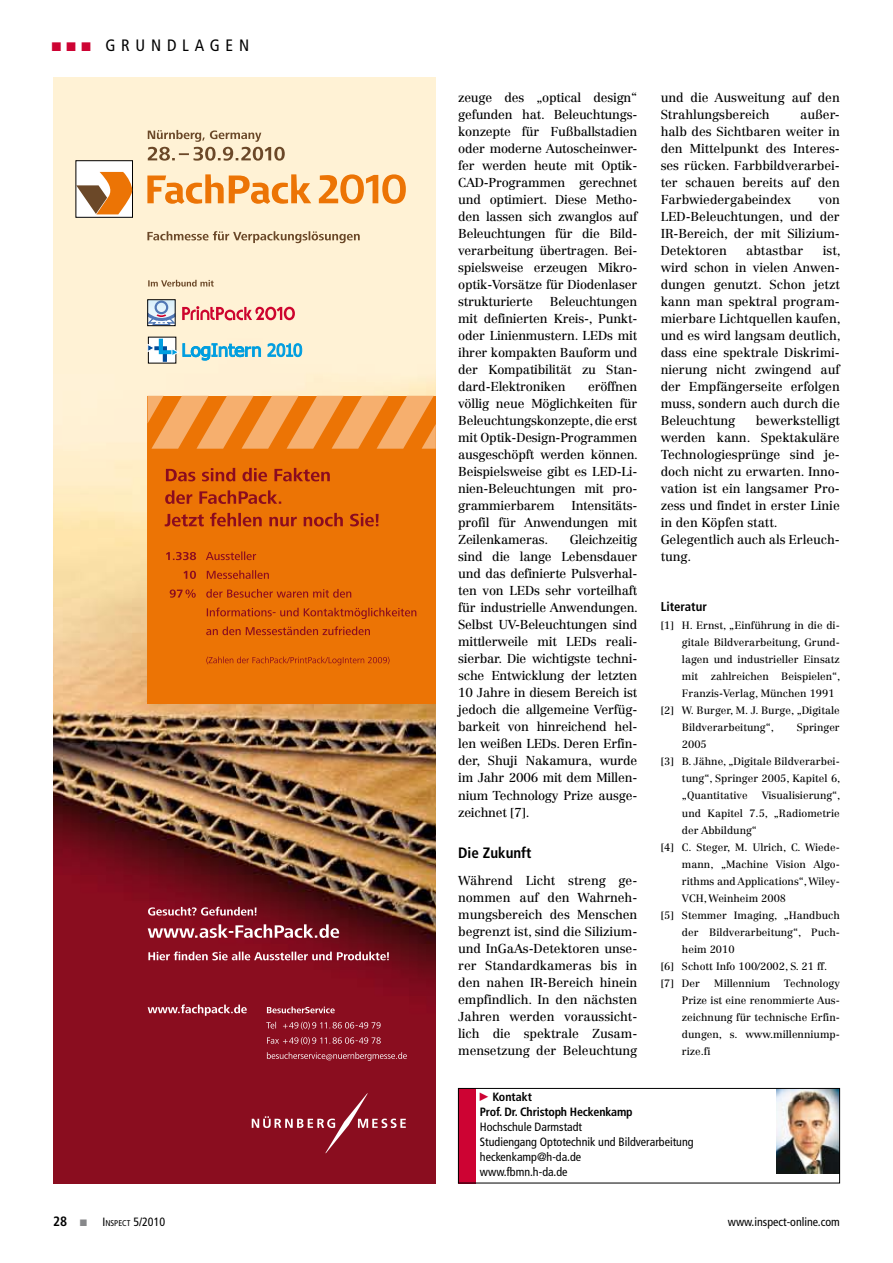
<style>
.page{position:relative;width:893px;height:1263px;background:#fff}
.page>*{position:absolute;margin:0;border:0;box-sizing:border-box;transform-origin:0 0}
.t1{font:condensed 16.5px "Frutiger LT Com";letter-spacing:.35em;color:#000}
.t2{font:700 condensed 15px "Frutiger LT Com";color:#000}
.t3{font:700 condensed 13.5px "Frutiger LT Com";color:#000}
.t4{font:12.75px/17px "Centennial LT Std";letter-spacing:-.005em;color:#000;text-align:justify}
.t5{font:700 condensed 12.75px "Frutiger LT Com";color:#000}
.t6{font:condensed 12px/15px "Frutiger LT Com";color:#000}
.t7{font:700 condensed 12px/15px "Frutiger LT Com";letter-spacing:-.015em;color:#000}
.t8{font:10.5px/17px "Centennial LT Std";color:#000;text-align:justify}
.t9{font:condensed 8.4px "Frutiger LT Com";color:#000}
.s1{font-family:"Merck Log";font-weight:400;font-stretch:normal;color:#cd0333}
.s2{font-size:12px}
</style>
<div class="page">
<img style="left:776px;top:1090px;width:62px;height:83px">
<div style="left:458px;top:1088px;width:17px;height:95px;background:#cd0333"></div>
<div style="left:458px;top:1088px;width:382px;height:95px;border:1px solid #000"></div>
<img style="left:53px;top:78px;width:383px;height:1105px">
<svg style="left:148px;top:130px;width:137px;height:31px"></svg>
<svg style="left:147px;top:231px;width:213px;height:12px"></svg>
<svg style="left:147px;top:174px;width:259px;height:30px"></svg>
<div style="left:76px;top:161px;width:56px;height:56px;background:#fff"></div>
<div style="left:76px;top:160px;width:57px;height:58px;border:1px solid #000"></div>
<svg style="left:76px;top:172px;width:56px;height:42px"></svg>
<svg style="left:182px;top:306px;width:113px;height:14px"></svg>
<svg style="left:148px;top:302px;width:27px;height:25px"></svg>
<svg style="left:147px;top:339px;width:114px;height:23px"></svg>
<svg style="left:267px;top:343px;width:35px;height:14px"></svg>
<svg style="left:148px;top:280px;width:66px;height:7px"></svg>
<svg style="left:252px;top:1093px;width:154px;height:60px"></svg>
<svg style="left:267px;top:1052px;width:140px;height:9px"></svg>
<svg style="left:267px;top:1037px;width:114px;height:8px"></svg>
<svg style="left:266px;top:1022px;width:115px;height:7px"></svg>
<svg style="left:267px;top:1006px;width:68px;height:7px"></svg>
<svg style="left:148px;top:1004px;width:99px;height:12px"></svg>
<svg style="left:148px;top:951px;width:241px;height:9px"></svg>
<svg style="left:148px;top:924px;width:191px;height:14px"></svg>
<svg style="left:148px;top:907px;width:108px;height:8px"></svg>
<div style="left:148px;top:396px;width:288px;height:307px;background:#ec7405"></div>
<svg style="left:148px;top:396px;width:288px;height:53px"></svg>
<svg style="left:206px;top:656px;width:184px;height:9px"></svg>
<svg style="left:206px;top:626px;width:164px;height:9px"></svg>
<svg style="left:207px;top:608px;width:209px;height:11px"></svg>
<svg style="left:170px;top:589px;width:181px;height:9px"></svg>
<svg style="left:184px;top:570px;width:85px;height:9px"></svg>
<svg style="left:166px;top:551px;width:90px;height:9px"></svg>
<svg style="left:165px;top:513px;width:214px;height:13px"></svg>
<svg style="left:165px;top:490px;width:116px;height:14px"></svg>
<svg style="left:166px;top:468px;width:164px;height:13px"></svg>
<p class="t1" style="left:105px;top:35px;width:145px">Grundlag en</p>
<p class="t4" style="left:458px;top:89px;width:181px">zeuge des „optical design“ gefunden hat. Beleuchtungs&shy;konzepte für Fußballstadien oder moderne Autoscheinwer&shy;fer werden heute mit Optik-CAD-Programmen gerechnet und optimiert. Diese Metho&shy;den lassen sich zwanglos auf Beleuchtungen für die Bild&shy;verarbeitung übertragen. Bei&shy;spielsweise erzeugen Mikro&shy;optik-Vorsätze für Diodenlaser strukturierte</p>
<p class="t4" style="left:458px;top:293px;width:181px;text-indent:92px">Beleuchtungen mit definierten Kreis-, Punkt&shy;oder Linienmustern. LEDs mit ihrer kompakten Bauform und der Kompatibilität zu Stan&shy;dard-Elektroniken</p>
<p class="t4" style="left:458px;top:378px;width:181px;text-indent:130px">eröffnen völlig neue Möglichkeiten für Beleuchtungskonzepte, die erst mit Optik-Design-Programmen ausgeschöpft werden können.<br>Beispielsweise gibt es LED-Li&shy;nien-Beleuchtungen mit pro&shy;grammierbarem</p>
<p class="t4" style="left:458px;top:497px;width:181px;text-indent:113px">Intensitäts&shy;profil für Anwendungen mit Zeilenkameras.</p>
<p class="t4" style="left:458px;top:531px;width:181px;text-indent:112px">Gleichzeitig sind die lange Lebensdauer und das definierte Pulsverhal&shy;ten von LEDs sehr vorteilhaft für industrielle Anwendungen.<br>Selbst UV-Beleuchtungen sind mittlerweile mit LEDs reali&shy;sierbar. Die wichtigste techni&shy;sche Entwicklung der letzten 10 Jahre in diesem Bereich ist jedoch die allgemeine Verfüg&shy;barkeit von hinreichend hel&shy;len weißen LEDs. Deren Erfin&shy;der, Shuji Nakamura, wurde im Jahr 2006 mit dem Millen&shy;nium Technology Prize ausge&shy;zeichnet [7].</p>
<p class="t2" style="left:458px;top:844px;width:75px">Die Zukunft</p>
<p class="t4" style="left:458px;top:871px;width:181px">Während Licht streng ge&shy;nommen auf den Wahrneh&shy;mungsbereich des Menschen begrenzt ist, sind die Silizium&shy;und InGaAs-Detektoren unse&shy;rer Standardkameras bis in den nahen IR-Bereich hinein empfindlich. In den nächsten Jahren werden voraussicht&shy;lich die spektrale Zusam&shy;mensetzung der Beleuchtung</p>
<p class="t4" style="left:661px;top:89px;width:181px">und die Ausweitung auf den<br>Strahlungsbereich</p>
<p class="t4" style="left:661px;top:106px;width:181px;text-indent:140px">außer&shy;halb des Sichtbaren weiter in den Mittelpunkt des Interes&shy;ses rücken. Farbbildverarbei&shy;ter schauen bereits auf den Farbwiedergabeindex</p>
<p class="t4" style="left:661px;top:191px;width:181px;text-indent:158px">von LED-Beleuchtungen, und der IR-Bereich, der mit Silizium-Detektoren</p>
<p class="t4" style="left:746px;top:242px;width:59px">abtastbar</p>
<p class="t4" style="left:661px;top:242px;width:181px;text-indent:162px">ist, wird schon in vielen Anwen&shy;dungen genutzt. Schon jetzt kann man spektral program&shy;mierbare Lichtquellen kaufen, und es wird langsam deutlich, dass eine spektrale Diskrimi&shy;nierung nicht zwingend auf der Empfängerseite erfolgen muss, sondern auch durch die Beleuchtung</p>
<p class="t4" style="left:661px;top:412px;width:181px;text-align:left;text-indent:95px">bewerkstelligt werden kann. Spektakuläre<br>Technologiesprünge sind je&shy;doch nicht zu erwarten. Inno&shy;vation ist ein langsamer Pro&shy;zess und findet in erster Linie in den Köpfen statt.<br>Gelegentlich auch als Erleuch&shy;tung.</p>
<p class="t5" style="left:661px;top:599px;width:48px">Literatur</p>
<p class="t8" style="left:661px;top:617px;width:181px">[1] H. Ernst, „Einführung in die di-</p>
<p class="t8" style="left:682px;top:634px;width:159px">gitale Bildverarbeitung, Grund-</p>
<p class="t8" style="left:682px;top:651px;width:159px">lagen und industrieller Einsatz</p>
<p class="t8" style="left:682px;top:668px;width:160px">mit zahlreichen Beispielen“,</p>
<p class="t8" style="left:682px;top:685px;width:154px">Franzis-Verlag, München 1991</p>
<p class="t8" style="left:661px;top:702px;width:181px">[2] W. Burger, M. J. Burge, „Digitale</p>
<p class="t8" style="left:682px;top:719px;width:93px">Bildverarbeitung“,</p>
<p class="t8" style="left:797px;top:719px;width:44px">Springer</p>
<p class="t8" style="left:682px;top:736px;width:26px">2005</p>
<p class="t8" style="left:661px;top:753px;width:181px">[3] B. Jähne, „Digitale Bildverarbei-</p>
<p class="t8" style="left:682px;top:770px;width:160px">tung“, Springer 2005, Kapitel 6,</p>
<p class="t8" style="left:682px;top:787px;width:67px">„Quantitative</p>
<p class="t8" style="left:762px;top:787px;width:80px">Visualisierung“,</p>
<p class="t8" style="left:682px;top:804px;width:159px">und Kapitel 7.5, „Radiometrie</p>
<p class="t8" style="left:682px;top:821px;width:77px">der Abbildung“</p>
<p class="t8" style="left:661px;top:838px;width:181px">[4] C. Steger, M. Ulrich, C. Wiede-</p>
<p class="t8" style="left:682px;top:855px;width:159px">mann, „Machine Vision Algo-</p>
<p class="t8" style="left:682px;top:872px;width:159px">rithms and Applications“, Wiley-</p>
<p class="t8" style="left:682px;top:889px;width:106px">VCH, Weinheim 2008</p>
<p class="t8" style="left:661px;top:906px;width:181px">[5] Stemmer Imaging, „Handbuch</p>
<p class="t8" style="left:682px;top:923px;width:159px">der Bildverarbeitung“, Puch-</p>
<p class="t8" style="left:682px;top:940px;width:54px">heim 2010</p>
<p class="t8" style="left:661px;top:957px;width:168px">[6] Schott Info 100/2002, S. 21 ff.</p>
<p class="t8" style="left:661px;top:974px;width:41px">[7] Der</p>
<p class="t8" style="left:714px;top:974px;width:58px">Millennium</p>
<p class="t8" style="left:682px;top:974px;width:159px;text-indent:102px">Technology Prize ist eine renommierte Aus&shy;zeichnung für technische Erfin&shy;dungen, s. www.millenniump&shy;rize.fi</p>
<p class="t7" style="left:480px;top:1090px;width:154px"><span class="s1">2</span> Kontakt<br>Prof. Dr. Christoph Heckenkamp</p>
<p class="t6" style="left:480px;top:1120px;width:215px">Hochschule Darmstadt<br>Studiengang Optotechnik und Bildverarbeitung heckenkamp@h-da.de<br>www.fbmn.h-da.de</p>
<p class="t3" style="left:53px;top:1213px;width:16px">28</p>
<p class="t9" style="left:103px;top:1218px;width:64px"><span class="s2">I</span>NSPECT <span class="s2">5/2010</span></p>
<p class="t6" style="left:728px;top:1215px;width:113px">www.inspect-online.com</p>
</div>
